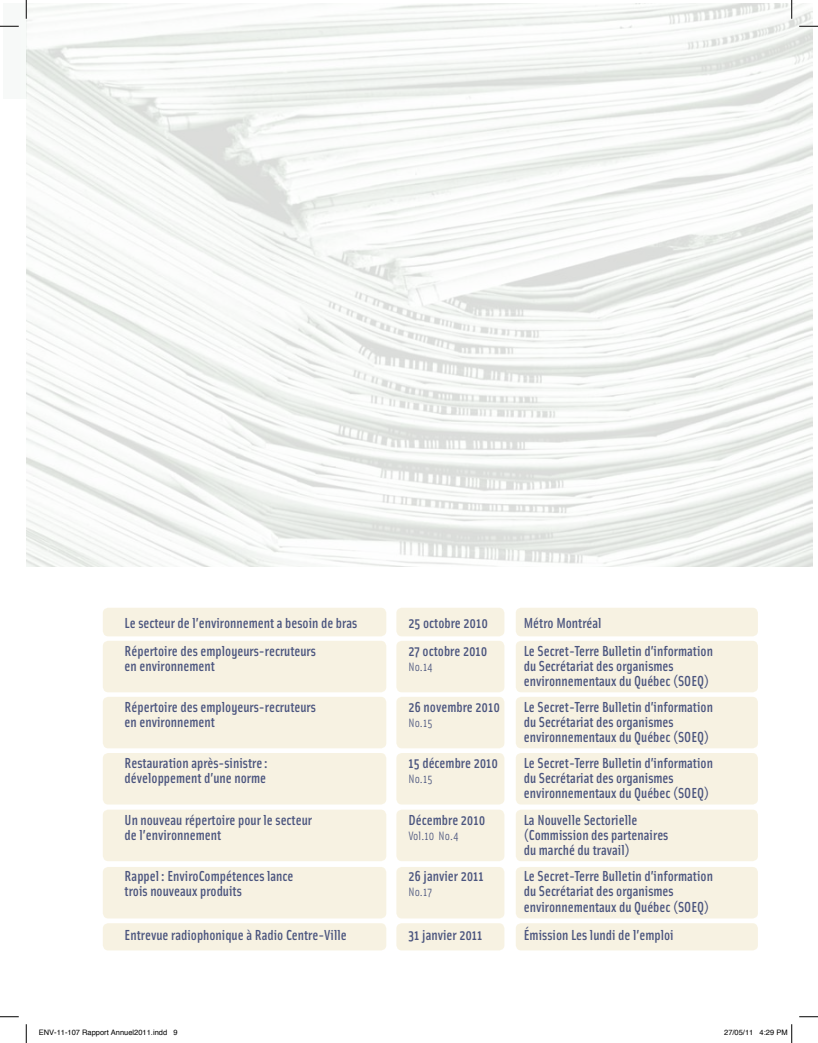
<style>
.page{position:relative;width:818px;height:1043px;background:#fff}
.page>*{position:absolute;margin:0;border:0;box-sizing:border-box;transform-origin:0 0}
.t1{font:500 14.5px/15.1px "Solex";color:#4a547e}
.t2{font:12.12px "Solex";color:#4a547e}
.t3{font:7.5px "Helvetica";color:#000}
</style>
<div class="page">
<img style="left:26px;top:4px;width:786px;height:562px">
<div style="left:103px;top:640px;width:283px;height:52px;background:#f7f2e2;border-radius:5px"></div>
<div style="left:396px;top:640px;width:108px;height:52px;background:#f7f2e2;border-radius:5px"></div>
<div style="left:515px;top:640px;width:242px;height:52px;background:#f7f2e2;border-radius:5px"></div>
<div style="left:103px;top:809px;width:283px;height:52px;background:#f7f2e2;border-radius:5px"></div>
<div style="left:396px;top:809px;width:108px;height:52px;background:#f7f2e2;border-radius:5px"></div>
<div style="left:515px;top:809px;width:242px;height:52px;background:#f7f2e2;border-radius:5px"></div>
<div style="left:103px;top:867px;width:283px;height:51px;background:#f7f2e2;border-radius:5px"></div>
<div style="left:396px;top:867px;width:108px;height:51px;background:#f7f2e2;border-radius:5px"></div>
<div style="left:515px;top:867px;width:242px;height:51px;background:#f7f2e2;border-radius:5px"></div>
<div style="left:103px;top:696px;width:283px;height:52px;background:#f7f2e2;border-radius:5px"></div>
<div style="left:396px;top:696px;width:108px;height:52px;background:#f7f2e2;border-radius:5px"></div>
<div style="left:515px;top:696px;width:242px;height:52px;background:#f7f2e2;border-radius:5px"></div>
<div style="left:103px;top:753px;width:283px;height:51px;background:#f7f2e2;border-radius:5px"></div>
<div style="left:396px;top:753px;width:108px;height:51px;background:#f7f2e2;border-radius:5px"></div>
<div style="left:515px;top:753px;width:242px;height:51px;background:#f7f2e2;border-radius:5px"></div>
<div style="left:103px;top:607px;width:283px;height:29px;background:#f7f2e2;border-radius:5px"></div>
<div style="left:396px;top:607px;width:108px;height:29px;background:#f7f2e2;border-radius:5px"></div>
<div style="left:515px;top:607px;width:242px;height:29px;background:#f7f2e2;border-radius:5px"></div>
<div style="left:103px;top:923px;width:283px;height:27px;background:#f7f2e2;border-radius:5px"></div>
<div style="left:396px;top:923px;width:108px;height:27px;background:#f7f2e2;border-radius:5px"></div>
<div style="left:515px;top:923px;width:242px;height:27px;background:#f7f2e2;border-radius:5px"></div>
<div style="left:4px;top:4px;width:22px;height:94px;background:#f7f9f8"></div>
<svg style="left:0;top:25px;width:19px;height:2px"></svg>
<svg style="left:799px;top:25px;width:19px;height:2px"></svg>
<svg style="left:0;top:1016px;width:19px;height:1px"></svg>
<svg style="left:799px;top:1016px;width:19px;height:1px"></svg>
<svg style="left:25px;top:0;width:2px;height:19px"></svg>
<svg style="left:25px;top:1024px;width:2px;height:18px"></svg>
<svg style="left:790px;top:0;width:2px;height:19px"></svg>
<svg style="left:791px;top:1024px;width:1px;height:18px"></svg>
<p class="t1" style="left:125px;top:614px;width:234px">Le secteur de l’environnement a besoin de bras</p>
<p class="t1" style="left:408px;top:614px;width:81px">25 octobre 2010</p>
<p class="t1" style="left:523px;top:614px;width:79px">Métro Montréal</p>
<p class="t1" style="left:125px;top:642px;width:193px">Répertoire des employeurs-recruteurs</p>
<p class="t1" style="left:408px;top:642px;width:80px">27 octobre 2010</p>
<p class="t1" style="left:523px;top:642px;width:191px">Le Secret-Terre Bulletin d’information</p>
<p class="t1" style="left:125px;top:658px;width:92px">en environnement</p>
<p class="t2" style="left:408px;top:659px;width:26px">No.14</p>
<p class="t1" style="left:523px;top:658px;width:187px">du Secrétariat des organismes environnementaux du Québec (SOEQ)</p>
<p class="t1" style="left:125px;top:699px;width:193px">Répertoire des employeurs-recruteurs</p>
<p class="t1" style="left:408px;top:699px;width:93px">26 novembre 2010</p>
<p class="t1" style="left:523px;top:699px;width:191px">Le Secret-Terre Bulletin d’information</p>
<p class="t1" style="left:125px;top:714px;width:92px">en environnement</p>
<p class="t2" style="left:408px;top:715px;width:26px">No.15</p>
<p class="t1" style="left:523px;top:714px;width:187px">du Secrétariat des organismes environnementaux du Québec (SOEQ)</p>
<p class="t1" style="left:125px;top:754px;width:145px">Restauration après-sinistre :</p>
<p class="t1" style="left:408px;top:754px;width:91px">15 décembre 2010</p>
<p class="t1" style="left:523px;top:754px;width:191px">Le Secret-Terre Bulletin d’information</p>
<p class="t1" style="left:125px;top:769px;width:143px">développement d’une norme</p>
<p class="t2" style="left:408px;top:771px;width:26px">No.15</p>
<p class="t1" style="left:523px;top:769px;width:187px">du Secrétariat des organismes environnementaux du Québec (SOEQ)</p>
<p class="t1" style="left:125px;top:812px;width:189px">Un nouveau répertoire pour le secteur</p>
<p class="t1" style="left:408px;top:812px;width:78px">Décembre 2010</p>
<p class="t1" style="left:523px;top:812px;width:115px">La Nouvelle Sectorielle</p>
<p class="t1" style="left:125px;top:827px;width:98px">de l’environnement</p>
<p class="t2" style="left:408px;top:828px;width:51px">Vol.10 No.4</p>
<p class="t1" style="left:523px;top:827px;width:146px">(Commission des partenaires du marché du travail)</p>
<p class="t1" style="left:125px;top:868px;width:170px">Rappel: EnviroCompétences lance</p>
<p class="t1" style="left:408px;top:868px;width:77px">26 janvier 2011</p>
<p class="t1" style="left:523px;top:868px;width:191px">Le Secret-Terre Bulletin d’information</p>
<p class="t1" style="left:125px;top:883px;width:119px">trois nouveaux produits</p>
<p class="t2" style="left:408px;top:884px;width:25px">No.17</p>
<p class="t1" style="left:523px;top:883px;width:187px">du Secrétariat des organismes environnementaux du Québec (SOEQ)</p>
<p class="t1" style="left:125px;top:927px;width:224px">Entrevue radiophonique à Radio Centre-Ville</p>
<p class="t1" style="left:408px;top:927px;width:99px">31 janvier 2011 É</p>
<p class="t1" style="left:529px;top:927px;width:146px">mission Les lundi de l’emploi</p>
<p class="t3" style="left:39px;top:1027px;width:140px">ENV-11-107 Rapport Annuel2011.indd 9</p>
<p class="t3" style="left:724px;top:1027px;width:65px">27/05/11 4:29 PM</p>
</div>
